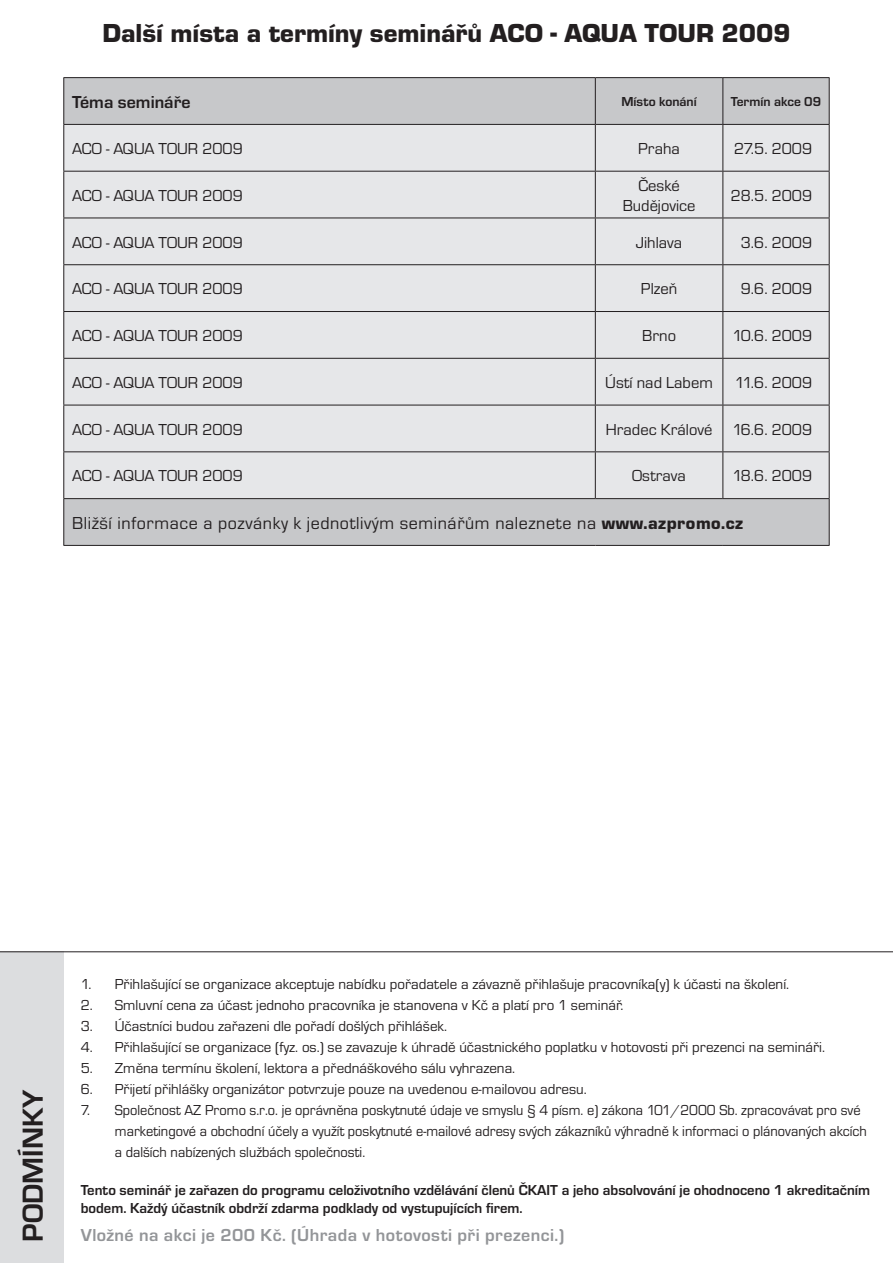
<style>
.page{position:relative;width:893px;height:1263px;background:#fff}
.page>*{position:absolute;margin:0;border:0;box-sizing:border-box;transform-origin:0 0}
.t1{font:700 30px "Eurostile TCE";color:#231f20}
.t2{font:900 27px "Eurostile TCE";color:#231f20}
.t3{font:18px "Eurostile TCE";letter-spacing:.03em;color:#231f20}
.t4{font:700 18px "Eurostile TCE";letter-spacing:.025em;color:#939598}
.t5{font:700 18px "Eurostile TCE";color:#231f20}
.t6{font:16.5px/19.8px "Eurostile TCE";color:#231f20;text-align:center}
.t7{font:15px "Eurostile TCE";color:#231f20}
.t8{font:15px/21px "Eurostile TCE";color:#231f20;scale:.96 1}
.t9{font:700 15px/18px "Eurostile TCE";color:#231f20}
.t10{font:700 13.5px "Eurostile TCE";color:#231f20}
.s1{font-weight:900}
</style>
<div class="page">
<div style="left:0;top:951px;width:64px;height:312px;background:#dcdddf"></div>
<hr style="left:0;top:951px;width:893px;height:1px;background:#231f20">
<div style="left:64px;top:78px;width:765px;height:467px;background:#c7c8ca"></div>
<div style="left:64px;top:125px;width:765px;height:373px;background:#e6e7e9"></div>
<hr style="left:63px;top:77px;width:532px;height:1px;background:#231f20">
<hr style="left:63px;top:78px;width:1px;height:46px;background:#231f20">
<hr style="left:595px;top:77px;width:128px;height:1px;background:#231f20">
<hr style="left:595px;top:78px;width:1px;height:46px;background:#231f20">
<hr style="left:723px;top:77px;width:107px;height:1px;background:#231f20">
<hr style="left:722px;top:78px;width:1px;height:46px;background:#231f20">
<hr style="left:829px;top:78px;width:1px;height:46px;background:#231f20">
<hr style="left:63px;top:124px;width:532px;height:1px;background:#231f20">
<hr style="left:63px;top:125px;width:1px;height:46px;background:#231f20">
<hr style="left:595px;top:124px;width:128px;height:1px;background:#231f20">
<hr style="left:595px;top:125px;width:1px;height:46px;background:#231f20">
<hr style="left:723px;top:124px;width:107px;height:1px;background:#231f20">
<hr style="left:722px;top:125px;width:1px;height:46px;background:#231f20">
<hr style="left:829px;top:125px;width:1px;height:46px;background:#231f20">
<hr style="left:63px;top:171px;width:532px;height:1px;background:#231f20">
<hr style="left:63px;top:172px;width:1px;height:46px;background:#231f20">
<hr style="left:595px;top:171px;width:128px;height:1px;background:#231f20">
<hr style="left:595px;top:172px;width:1px;height:46px;background:#231f20">
<hr style="left:723px;top:171px;width:107px;height:1px;background:#231f20">
<hr style="left:722px;top:172px;width:1px;height:46px;background:#231f20">
<hr style="left:829px;top:172px;width:1px;height:46px;background:#231f20">
<hr style="left:63px;top:218px;width:532px;height:1px;background:#231f20">
<hr style="left:63px;top:218px;width:1px;height:46px;background:#231f20">
<hr style="left:595px;top:218px;width:128px;height:1px;background:#231f20">
<hr style="left:595px;top:218px;width:1px;height:46px;background:#231f20">
<hr style="left:723px;top:218px;width:107px;height:1px;background:#231f20">
<hr style="left:722px;top:218px;width:1px;height:46px;background:#231f20">
<hr style="left:829px;top:218px;width:1px;height:46px;background:#231f20">
<hr style="left:63px;top:264px;width:532px;height:1px;background:#231f20">
<hr style="left:63px;top:265px;width:1px;height:46px;background:#231f20">
<hr style="left:595px;top:264px;width:128px;height:1px;background:#231f20">
<hr style="left:595px;top:265px;width:1px;height:46px;background:#231f20">
<hr style="left:723px;top:264px;width:107px;height:1px;background:#231f20">
<hr style="left:722px;top:265px;width:1px;height:46px;background:#231f20">
<hr style="left:829px;top:265px;width:1px;height:46px;background:#231f20">
<hr style="left:63px;top:311px;width:532px;height:1px;background:#231f20">
<hr style="left:63px;top:312px;width:1px;height:46px;background:#231f20">
<hr style="left:595px;top:311px;width:128px;height:1px;background:#231f20">
<hr style="left:595px;top:312px;width:1px;height:46px;background:#231f20">
<hr style="left:723px;top:311px;width:107px;height:1px;background:#231f20">
<hr style="left:722px;top:312px;width:1px;height:46px;background:#231f20">
<hr style="left:829px;top:312px;width:1px;height:46px;background:#231f20">
<hr style="left:63px;top:358px;width:532px;height:1px;background:#231f20">
<hr style="left:63px;top:359px;width:1px;height:46px;background:#231f20">
<hr style="left:595px;top:358px;width:128px;height:1px;background:#231f20">
<hr style="left:595px;top:359px;width:1px;height:46px;background:#231f20">
<hr style="left:723px;top:358px;width:107px;height:1px;background:#231f20">
<hr style="left:722px;top:359px;width:1px;height:46px;background:#231f20">
<hr style="left:829px;top:359px;width:1px;height:46px;background:#231f20">
<hr style="left:63px;top:405px;width:532px;height:1px;background:#231f20">
<hr style="left:63px;top:405px;width:1px;height:46px;background:#231f20">
<hr style="left:595px;top:405px;width:128px;height:1px;background:#231f20">
<hr style="left:595px;top:405px;width:1px;height:46px;background:#231f20">
<hr style="left:723px;top:405px;width:107px;height:1px;background:#231f20">
<hr style="left:722px;top:405px;width:1px;height:46px;background:#231f20">
<hr style="left:829px;top:405px;width:1px;height:46px;background:#231f20">
<hr style="left:63px;top:451px;width:532px;height:1px;background:#231f20">
<hr style="left:63px;top:452px;width:1px;height:46px;background:#231f20">
<hr style="left:595px;top:451px;width:128px;height:1px;background:#231f20">
<hr style="left:595px;top:452px;width:1px;height:46px;background:#231f20">
<hr style="left:723px;top:451px;width:107px;height:1px;background:#231f20">
<hr style="left:722px;top:452px;width:1px;height:46px;background:#231f20">
<hr style="left:829px;top:452px;width:1px;height:46px;background:#231f20">
<hr style="left:63px;top:498px;width:532px;height:1px;background:#231f20">
<hr style="left:63px;top:499px;width:1px;height:46px;background:#231f20">
<hr style="left:595px;top:498px;width:128px;height:1px;background:#231f20">
<hr style="left:723px;top:498px;width:107px;height:1px;background:#231f20">
<hr style="left:829px;top:499px;width:1px;height:46px;background:#231f20">
<hr style="left:63px;top:545px;width:532px;height:1px;background:#231f20">
<hr style="left:595px;top:545px;width:128px;height:1px;background:#231f20">
<hr style="left:723px;top:545px;width:107px;height:1px;background:#231f20">
<h2 class="t2" style="left:102px;top:18px;width:690px">Další místa a termíny seminářů ACO - Aqua tour 2009</h2>
<p class="t5" style="left:72px;top:92px;width:120px">Téma semináře</p>
<p class="t10" style="left:621px;top:94px;width:77px">Místo konání</p>
<p class="t10" style="left:731px;top:94px;width:92px">Termín akce 09</p>
<p class="t6" style="left:72px;top:139px;width:172px">ACO - aqua tour 2009</p>
<p class="t6" style="left:638px;top:139px;width:43px">Praha</p>
<p class="t6" style="left:734px;top:139px;width:79px">27.5. 2009</p>
<p class="t6" style="left:72px;top:186px;width:172px">ACO - aqua tour 2009</p>
<p class="t6" style="left:623px;top:176px;width:74px">České<br>Budějovice</p>
<p class="t6" style="left:731px;top:186px;width:83px">28.5. 2009</p>
<p class="t6" style="left:72px;top:233px;width:172px">ACO - aqua tour 2009</p>
<p class="t6" style="left:636px;top:233px;width:48px">Jihlava</p>
<p class="t6" style="left:741px;top:233px;width:73px">3.6. 2009</p>
<p class="t6" style="left:72px;top:279px;width:172px">ACO - aqua tour 2009</p>
<p class="t6" style="left:641px;top:279px;width:38px">Plzeň</p>
<p class="t6" style="left:741px;top:279px;width:73px">9.6. 2009</p>
<p class="t6" style="left:72px;top:326px;width:172px">ACO - aqua tour 2009</p>
<p class="t6" style="left:642px;top:326px;width:35px">Brno</p>
<p class="t6" style="left:732px;top:326px;width:81px">10.6. 2009</p>
<p class="t6" style="left:72px;top:373px;width:172px">ACO - aqua tour 2009</p>
<p class="t6" style="left:605px;top:373px;width:109px">Ústí nad Labem</p>
<p class="t6" style="left:735px;top:373px;width:79px">11.6. 2009</p>
<p class="t6" style="left:72px;top:420px;width:172px">ACO - aqua tour 2009</p>
<p class="t6" style="left:606px;top:420px;width:208px">Hradec Králové 16.6. 2009</p>
<p class="t6" style="left:72px;top:466px;width:172px">ACO - aqua tour 2009</p>
<p class="t6" style="left:632px;top:466px;width:55px">Ostrava</p>
<p class="t6" style="left:732px;top:466px;width:81px">18.6. 2009</p>
<p class="t3" style="left:72px;top:513px;width:672px">Bližší informace a pozvánky k jednotlivým seminářům naleznete na <span class="s1">www.azpromo.cz</span></p>
<h1 class="t1" style="left:16px;top:1242px;width:154px;rotate:-90deg">Podmínky</h1>
<p class="t7" style="left:81px;top:976px;width:710px">1. Přihlašující se organizace akceptuje nabídku pořadatele a závazně přihlašuje pracovníka(y) k účasti na školení.</p>
<p class="t7" style="left:81px;top:997px;width:544px">2. Smluvní cena za účast jednoho pracovníka je stanovena v Kč a platí pro 1 seminář.</p>
<p class="t7" style="left:81px;top:1018px;width:368px">3. Účastníci budou zařazeni dle pořadí došlých přihlášek.</p>
<p class="t7" style="left:81px;top:1039px;width:746px">4. Přihlašující se organizace (fyz. os.) se zavazuje k úhradě účastnického poplatku v hotovosti při prezenci na semináři.</p>
<p class="t7" style="left:81px;top:1060px;width:436px">5. Změna termínu školení, lektora a přednáškového sálu vyhrazena.</p>
<p class="t7" style="left:81px;top:1081px;width:508px">6. Přijetí přihlášky organizátor potvrzuje pouze na uvedenou e-mailovou adresu.</p>
<p class="t8" style="left:115px;top:1100px;width:785px;text-indent:-34px">7. Společnost AZ Promo s.r.o. je oprávněna poskytnuté údaje ve smyslu § 4 písm. e) zákona 101/2000 Sb. zpracovávat pro své marketingové a obchodní účely a využít poskytnuté e-mailové adresy svých zákazníků výhradně k informaci o plánovaných akcích a dalších nabízených službách společnosti.</p>
<p class="t9" style="left:81px;top:1181px;width:791px">Tento seminář je zařazen do programu celoživotního vzdělávání členů ČKAIT a jeho absolvování je ohodnoceno 1 akreditačním bodem. Každý účastník obdrží zdarma podklady od vystupujících firem.</p>
<p class="t4" style="left:81px;top:1225px;width:485px">Vložné na akci je 200 Kč. (Úhrada v hotovosti při prezenci.)</p>
</div>
